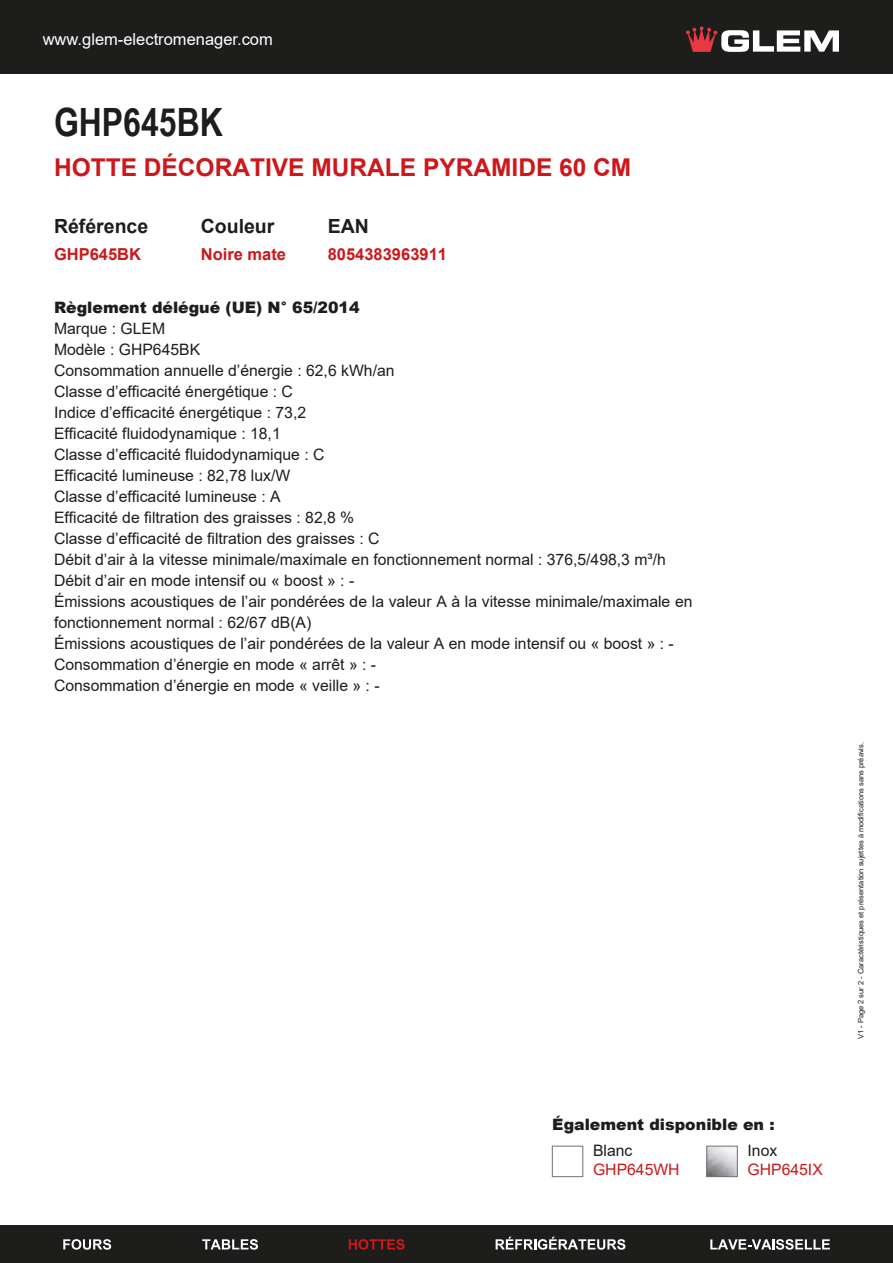
<style>
.page{position:relative;width:893px;height:1263px;background:#fff}
.page>*{position:absolute;margin:0;border:0;box-sizing:border-box;transform-origin:0 0}
.t1{font:700 39px "Arial Narrow";color:#1d1d1b}
.t2{font:700 24.45px "Arial";color:#cd171a}
.t3{font:700 19.5px "Arial";color:#1d1d1b}
.t4{font:700 16.5px "Arial";color:#cd171a}
.t5{font:16.5px "Arial";color:#fff}
.t6{font:15.75px/21px "Arial";color:#1d1d1b}
.t7{font:900 15.75px "Arial";color:#1d1d1b}
.t8{font:15.75px "Arial";color:#cd171a}
.t9{font:15.75px "Arial";color:#1d1e1c}
.t10{font:7.5px "Arial";color:#1d1718}
</style>
<div class="page">
<div style="left:552px;top:1146px;width:31px;height:31px;background:#fff;border:1px solid #727073"></div>
<img style="left:708px;top:1148px;width:28px;height:27px">
<div style="left:706px;top:1146px;width:32px;height:31px;border:1px solid #727073"></div>
<div style="left:0;top:1226px;width:893px;height:37px;background:#1d1d1b"></div>
<svg style="left:496px;top:1237px;width:129px;height:13px"></svg>
<svg style="left:202px;top:1239px;width:56px;height:11px"></svg>
<svg style="left:349px;top:1239px;width:56px;height:11px"></svg>
<svg style="left:63px;top:1239px;width:48px;height:11px"></svg>
<svg style="left:710px;top:1239px;width:120px;height:11px"></svg>
<div style="left:0;top:0;width:893px;height:74px;background:#1d1d1b"></div>
<svg style="left:686px;top:26px;width:153px;height:26px"></svg>
<p class="t5" style="left:43px;top:28px;width:232px">www.glem-electromenager.com</p>
<h1 class="t1" style="left:54px;top:93px;width:170px">GHP645BK</h1>
<h2 class="t2" style="left:54px;top:150px;width:579px">HOTTE DÉCORATIVE MURALE PYRAMIDE 60 CM</h2>
<p class="t3" style="left:54px;top:213px;width:96px">Référence</p>
<p class="t3" style="left:201px;top:213px;width:75px">Couleur</p>
<p class="t3" style="left:328px;top:213px;width:43px">EAN</p>
<p class="t4" style="left:54px;top:242px;width:89px">GHP645BK</p>
<p class="t4" style="left:201px;top:242px;width:87px">Noire mate</p>
<p class="t4" style="left:328px;top:242px;width:121px">8054383963911</p>
<p class="t7" style="left:54px;top:296px;width:307px">Règlement délégué (UE) N° 65/2014</p>
<p class="t6" style="left:54px;top:318px;width:640px">Marque : GLEM<br>Modèle : GHP645BK<br>Consommation annuelle d’énergie : 62,6 kWh/an<br>Classe d’efficacité énergétique : C<br>Indice d’efficacité énergétique : 73,2<br>Efficacité fluidodynamique : 18,1<br>Classe d’efficacité fluidodynamique : C<br>Efficacité lumineuse : 82,78 lux/W<br>Classe d’efficacité lumineuse : A<br>Efficacité de filtration des graisses : 82,8 %<br>Classe d’efficacité de filtration des graisses : C<br>Débit d’air à la vitesse minimale/maximale en fonctionnement normal : 376,5/498,3 m³/h Débit d’air en mode intensif ou « boost » : -<br>Émissions acoustiques de l’air pondérées de la valeur A à la vitesse minimale/maximale en fonctionnement normal : 62/67 dB(A)<br>Émissions acoustiques de l’air pondérées de la valeur A en mode intensif ou « boost » : - Consommation d’énergie en mode « arrêt » : -<br>Consommation d’énergie en mode « veille » : -</p>
<p class="t7" style="left:552px;top:1113px;width:224px">Également disponible en :</p>
<p class="t9" style="left:593px;top:1139px;width:41px">Blanc</p>
<p class="t8" style="left:593px;top:1158px;width:88px">GHP645WH</p>
<p class="t9" style="left:748px;top:1139px;width:31px">Inox</p>
<p class="t8" style="left:748px;top:1158px;width:77px">GHP645IX</p>
<p class="t10" style="left:856px;top:1039px;width:299px;rotate:-90deg">V1 - Page 2 sur 2 - Caractéristiques et présentation sujettes à modifications sans préavis.</p>
</div>
